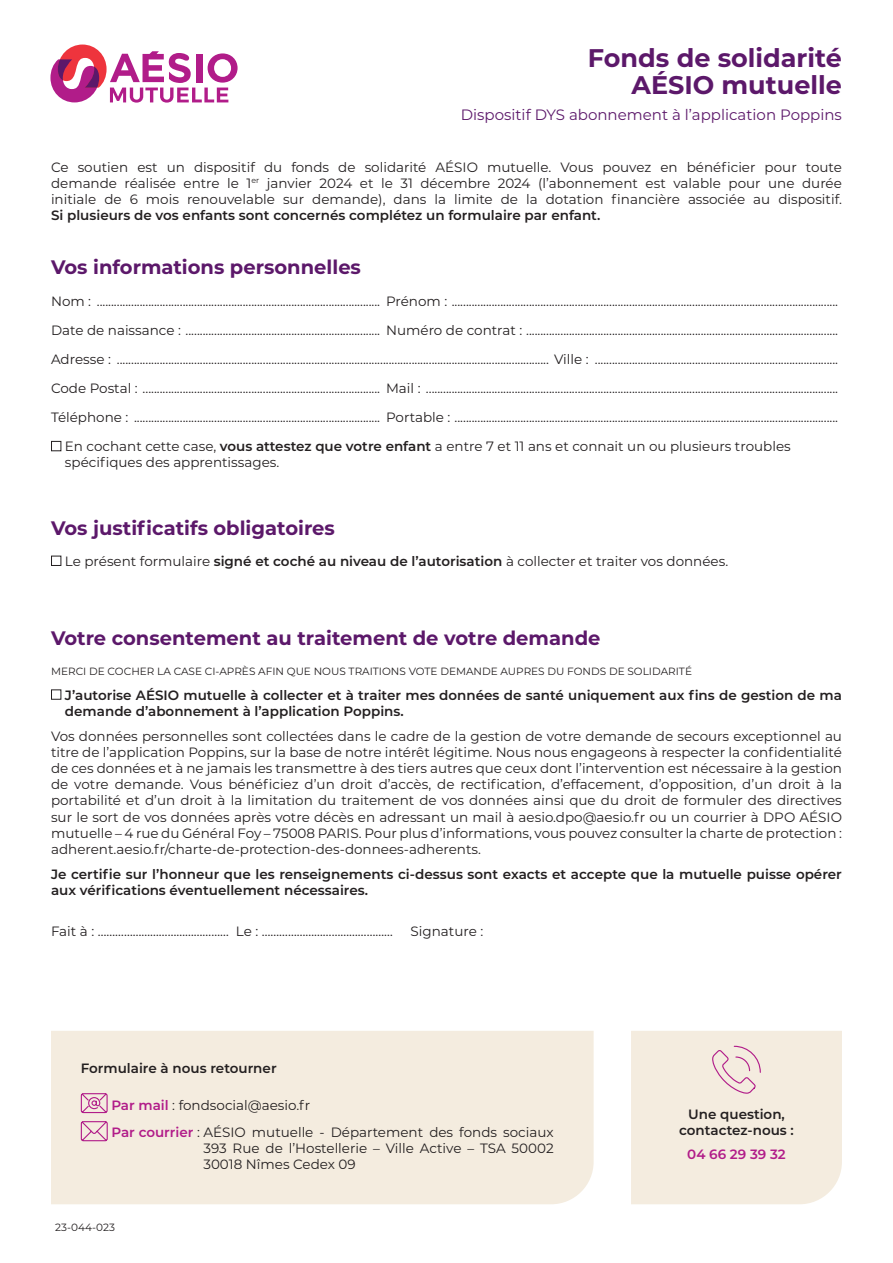
<style>
.page{position:relative;width:893px;height:1263px;background:#fff}
.page>*{position:absolute;margin:0;border:0;box-sizing:border-box;transform-origin:0 0}
.t1{font:700 25.5px/27px "Montserrat";color:#5c186a;text-align:right}
.t2{font:700 19.5px "Montserrat";color:#5c186a}
.t3{font:15px "Montserrat";color:#5c186a}
.t4{font:13.5px/16.2px "Montserrat";color:#231f20;text-align:justify}
.t5{font:600 13.5px/16.2px "Montserrat";color:#231f20}
.t6{font:600 13.5px "Montserrat";color:#b11c89}
.t7{font:10.5px "Montserrat";color:#231f20}
.s1{font-weight:600}
.s2{font-weight:600;color:#b11c89}
</style>
<div class="page">
<svg style="left:50px;top:45px;width:188px;height:58px"></svg>
<div style="left:51px;top:1031px;width:543px;height:173px;background:#f4ecdf"></div>
<div style="left:51px;top:441px;width:10px;height:10px;border:1px solid #231f20"></div>
<div style="left:51px;top:556px;width:10px;height:10px;border:1px solid #231f20"></div>
<div style="left:51px;top:689px;width:10px;height:11px;border:1px solid #231f20"></div>
<svg style="left:80px;top:1092px;width:28px;height:22px"></svg>
<svg style="left:80px;top:1120px;width:28px;height:22px"></svg>
<div style="left:631px;top:1031px;width:211px;height:173px;background:#f4ecdf"></div>
<h1 class="t1" style="left:588px;top:43px;width:256px">Fonds de solidarité<br>AÉSIO mutuelle</h1>
<p class="t3" style="left:461px;top:105px;width:383px">Dispositif DYS abonnement à l’application Poppins</p>
<p class="t4" style="left:51px;top:158px;width:792px">Ce soutien est un dispositif du fonds de solidarité AÉSIO mutuelle. Vous pouvez en bénéficier pour toute demande réalisée entre le 1<sup>er</sup> janvier 2024 et le 31 décembre 2024 (l’abonnement est valable pour une durée initiale de 6 mois renouvelable sur demande), dans la limite de la dotation financière associée au dispositif.<br><span class="s1">Si plusieurs de vos enfants sont concernés complétez un formulaire par enfant.</span></p>
<p class="t2" style="left:51px;top:253px;width:311px">Vos informations personnelles</p>
<p class="t4" style="left:51px;top:293px;width:789px">Nom : ................................................................................................... Prénom : .......................................................................................................................................</p>
<p class="t4" style="left:51px;top:322px;width:789px">Date de naissance : .................................................................... Numéro de contrat : .............................................................................................................</p>
<p class="t4" style="left:51px;top:351px;width:789px">Adresse : ....................................................................................................................................................... Ville : .....................................................................................</p>
<p class="t4" style="left:51px;top:380px;width:789px">Code Postal : ................................................................................... Mail : ................................................................................................................................................</p>
<p class="t4" style="left:51px;top:409px;width:789px">Téléphone : ...................................................................................... Portable : ......................................................................................................................................</p>
<p class="t4" style="left:65px;top:438px;width:727px">En cochant cette case, <span class="s1">vous attestez que votre enfant</span> a entre 7 et 11 ans et connait un ou plusieurs troubles spécifiques des apprentissages.</p>
<p class="t2" style="left:51px;top:514px;width:285px">Vos justificatifs obligatoires</p>
<p class="t4" style="left:65px;top:553px;width:665px">Le présent formulaire <span class="s1">signé et coché au niveau de l’autorisation</span> à collecter et traiter vos données.</p>
<p class="t2" style="left:51px;top:624px;width:551px">Votre consentement au traitement de votre demande</p>
<p class="t7" style="left:51px;top:664px;width:642px">MERCI DE COCHER LA CASE CI-APRÈS AFIN QUE NOUS TRAITIONS VOTE DEMANDE AUPRES DU FONDS DE SOLIDARITÉ</p>
<p class="t5" style="left:65px;top:686px;width:778px">J’autorise AÉSIO mutuelle à collecter et à traiter mes données de santé uniquement aux fins de gestion de ma demande d’abonnement à l’application Poppins.</p>
<p class="t4" style="left:51px;top:727px;width:792px">Vos données personnelles sont collectées dans le cadre de la gestion de votre demande de secours exceptionnel au titre de l’application Poppins, sur la base de notre intérêt légitime. Nous nous engageons à respecter la confidentialité de ces données et à ne jamais les transmettre à des tiers autres que ceux dont l’intervention est nécessaire à la gestion de votre demande. Vous bénéficiez d’un droit d’accès, de rectification, d’effacement, d’opposition, d’un droit à la portabilité et d’un droit à la limitation du traitement de vos données ainsi que du droit de formuler des directives sur le sort de vos données après votre décès en adressant un mail à aesio.dpo@aesio.fr ou un courrier à DPO AÉSIO mutuelle – 4 rue du Général Foy – 75008 PARIS. Pour plus d’informations, vous pouvez consulter la charte de protection : adherent.aesio.fr/charte-de-protection-des-donnees-adherents.</p>
<p class="t5" style="left:51px;top:865px;width:792px">Je certifie sur l’honneur que les renseignements ci-dessus sont exacts et accepte que la mutuelle puisse opérer aux vérifications éventuellement nécessaires.</p>
<p class="t4" style="left:51px;top:922px;width:343px">Fait à : ……………………………………… Le : ………………………………………</p>
<p class="t4" style="left:411px;top:922px;width:74px">Signature :</p>
<p class="t5" style="left:81px;top:1060px;width:197px">Formulaire à nous retourner</p>
<p class="t4" style="left:111px;top:1096px;width:200px"><span class="s2">Par mail</span> : fondsocial@aesio.fr</p>
<p class="t4" style="left:203px;top:1124px;width:352px;text-indent:-92px"><span class="s2">Par courrier</span> : AÉSIO mutuelle - Département des fonds sociaux 393 Rue de l’Hostellerie – Ville Active – TSA 50002<br>30018 Nîmes Cedex 09</p>
<p class="t7" style="left:55px;top:1220px;width:61px">23-044-023</p>
<p class="t5" style="left:679px;top:1105px;width:116px;text-align:center">Une question, contactez-nous :</p>
<p class="t6" style="left:687px;top:1145px;width:100px">04 66 29 39 32</p>
</div>
